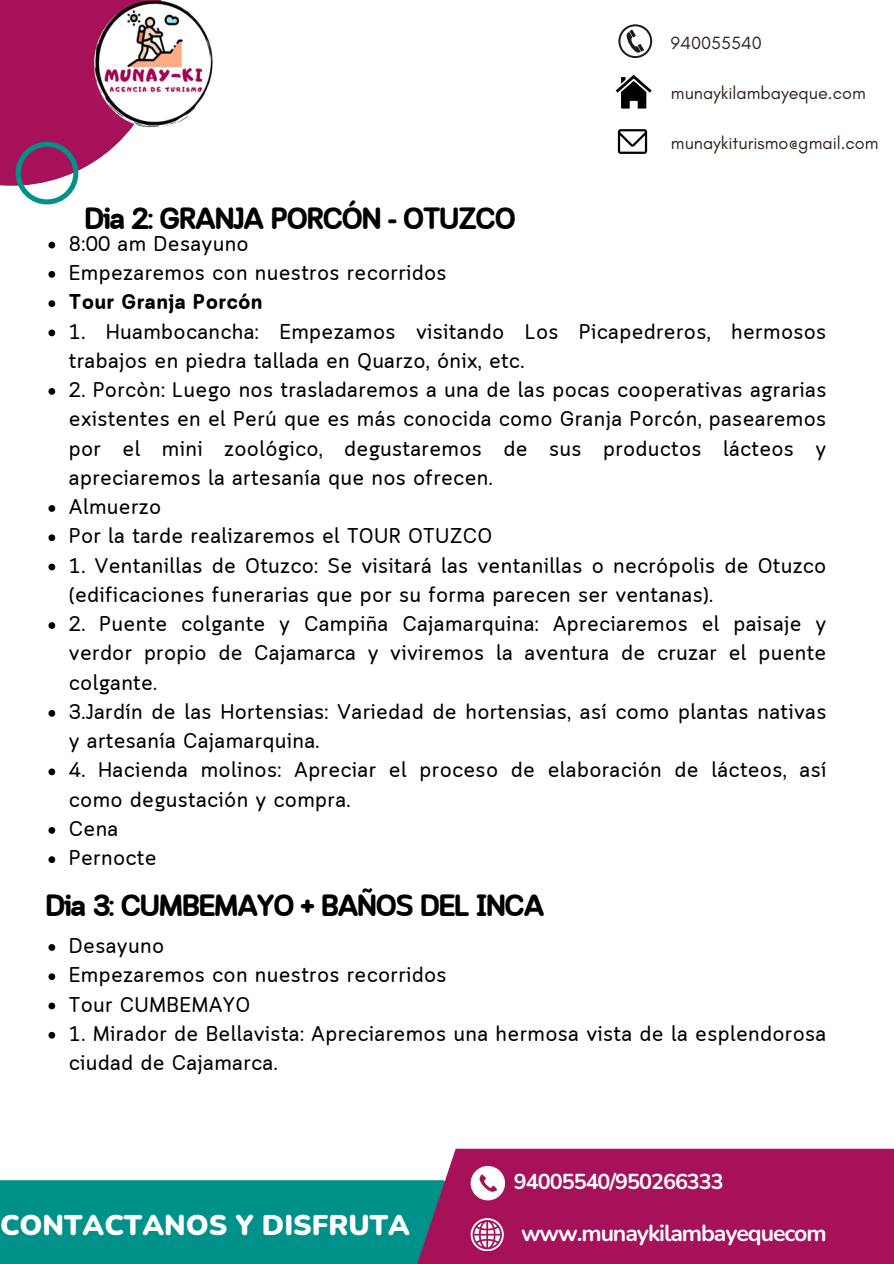
<style>
.page{position:relative;width:894px;height:1264px;background:#fff}
.page>*{position:absolute;margin:0;border:0;box-sizing:border-box;transform-origin:0 0}
.t1{font:700 30.6px "Cloud Soft";letter-spacing:-.06em;color:#000}
.t2{font:900 28.5px "Nunito";color:#fff}
.t3{font:700 23.1px "Nunito";letter-spacing:-.045em;color:#fff}
.t4{font:700 21.6px "Nunito";letter-spacing:-.045em;color:#fff}
.t5{font:21.3px/29.2px "Cloud Soft";letter-spacing:.015em;color:#000}
.t6{font:700 21.3px "Cloud Soft";letter-spacing:.015em;color:#000}
.t7{font:18px "Glacial Indifference";color:#32231f}
</style>
<div class="page">
<div style="left:0;top:1180px;width:567px;height:83px;background:#00918a"></div>
<div style="left:412px;top:1148px;width:481px;height:115px;background:#a71159"></div>
<svg style="left:470px;top:1218px;width:33px;height:32px"></svg>
<div style="left:470px;top:1165px;width:35px;height:35px;background:#fff;border-radius:50%"></div>
<svg style="left:479px;top:1174px;width:17px;height:17px"></svg>
<svg style="left:0;top:0;width:131px;height:204px"></svg>
<img style="left:89px;top:0;width:124px;height:129px">
<svg style="left:48px;top:242px;width:7px;height:6px"></svg>
<svg style="left:48px;top:271px;width:7px;height:7px"></svg>
<svg style="left:48px;top:300px;width:7px;height:7px"></svg>
<svg style="left:48px;top:329px;width:7px;height:7px"></svg>
<svg style="left:48px;top:388px;width:7px;height:7px"></svg>
<svg style="left:48px;top:505px;width:7px;height:7px"></svg>
<svg style="left:48px;top:534px;width:7px;height:7px"></svg>
<svg style="left:48px;top:563px;width:7px;height:7px"></svg>
<svg style="left:48px;top:622px;width:7px;height:7px"></svg>
<svg style="left:48px;top:710px;width:7px;height:6px"></svg>
<svg style="left:48px;top:768px;width:7px;height:7px"></svg>
<svg style="left:48px;top:827px;width:7px;height:6px"></svg>
<svg style="left:48px;top:856px;width:7px;height:7px"></svg>
<svg style="left:48px;top:944px;width:7px;height:6px"></svg>
<svg style="left:48px;top:973px;width:7px;height:7px"></svg>
<svg style="left:48px;top:1002px;width:7px;height:7px"></svg>
<svg style="left:48px;top:1031px;width:7px;height:7px"></svg>
<svg style="left:615px;top:75px;width:36px;height:34px"></svg>
<svg style="left:617px;top:129px;width:30px;height:25px"></svg>
<svg style="left:618px;top:24px;width:34px;height:34px"></svg>
<p class="t1" style="left:84px;top:201px;width:433px">Dia 2: GRANJA PORCÓN - OTUZCO</p>
<p class="t7" style="left:670px;top:31px;width:92px">940055540</p>
<p class="t7" style="left:670px;top:82px;width:196px">munaykilambayeque.com</p>
<p class="t7" style="left:670px;top:132px;width:209px">munaykiturismo@gmail.com</p>
<p class="t5" style="left:69px;top:231px;width:181px">8:00 am Desayuno</p>
<p class="t5" style="left:69px;top:260px;width:379px">Empezaremos con nuestros recorridos</p>
<p class="t6" style="left:69px;top:290px;width:195px">Tour Granja Porcón</p>
<p class="t5" style="left:69px;top:318px;width:758px">1. Huambocancha: Empezamos visitando Los Picapedreros, hermosos trabajos en piedra tallada en Quarzo, ónix, etc.</p>
<h2 class="t5" style="left:69px;top:377px;width:758px;text-align:justify">2. Porcòn: Luego nos trasladaremos a una de las pocas cooperativas agrarias existentes en el Perú que es más conocida como Granja Porcón, pasearemos por el mini zoológico, degustaremos de sus productos lácteos y apreciaremos la artesanía que nos ofrecen.</h2>
<p class="t5" style="left:69px;top:494px;width:94px">Almuerzo</p>
<p class="t5" style="left:69px;top:523px;width:425px">Por la tarde realizaremos el TOUR OTUZCO</p>
<p class="t5" style="left:69px;top:552px;width:758px">1. Ventanillas de Otuzco: Se visitará las ventanillas o necrópolis de Otuzco (edificaciones funerarias que por su forma parecen ser ventanas).</p>
<p class="t5" style="left:69px;top:611px;width:758px;text-align:justify">2. Puente colgante y Campiña Cajamarquina: Apreciaremos el paisaje y verdor propio de Cajamarca y viviremos la aventura de cruzar el puente colgante.</p>
<p class="t5" style="left:69px;top:699px;width:758px">3.Jardín de las Hortensias: Variedad de hortensias, así como plantas nativas y artesanía Cajamarquina.</p>
<p class="t5" style="left:69px;top:757px;width:758px">4. Hacienda molinos: Apreciar el proceso de elaboración de lácteos, así como degustación y compra.</p>
<p class="t5" style="left:69px;top:816px;width:51px">Cena</p>
<p class="t5" style="left:69px;top:845px;width:89px">Pernocte</p>
<p class="t1" style="left:45px;top:887px;width:501px">Dia 3: CUMBEMAYO + BAÑOS DEL INCA</p>
<p class="t5" style="left:69px;top:933px;width:97px">Desayuno</p>
<p class="t5" style="left:69px;top:962px;width:379px">Empezaremos con nuestros recorridos</p>
<p class="t5" style="left:69px;top:991px;width:183px">Tour CUMBEMAYO</p>
<p class="t5" style="left:69px;top:1020px;width:758px">1. Mirador de Bellavista: Apreciaremos una hermosa vista de la esplendorosa ciudad de Cajamarca.</p>
<p class="t4" style="left:514px;top:1167px;width:211px">94005540/950266333</p>
<p class="t2" style="left:0;top:1206px;width:411px">CONTACTANOS Y DISFRUTA</p>
<p class="t3" style="left:521px;top:1217px;width:307px">www.munaykilambayequecom</p>
</div>
